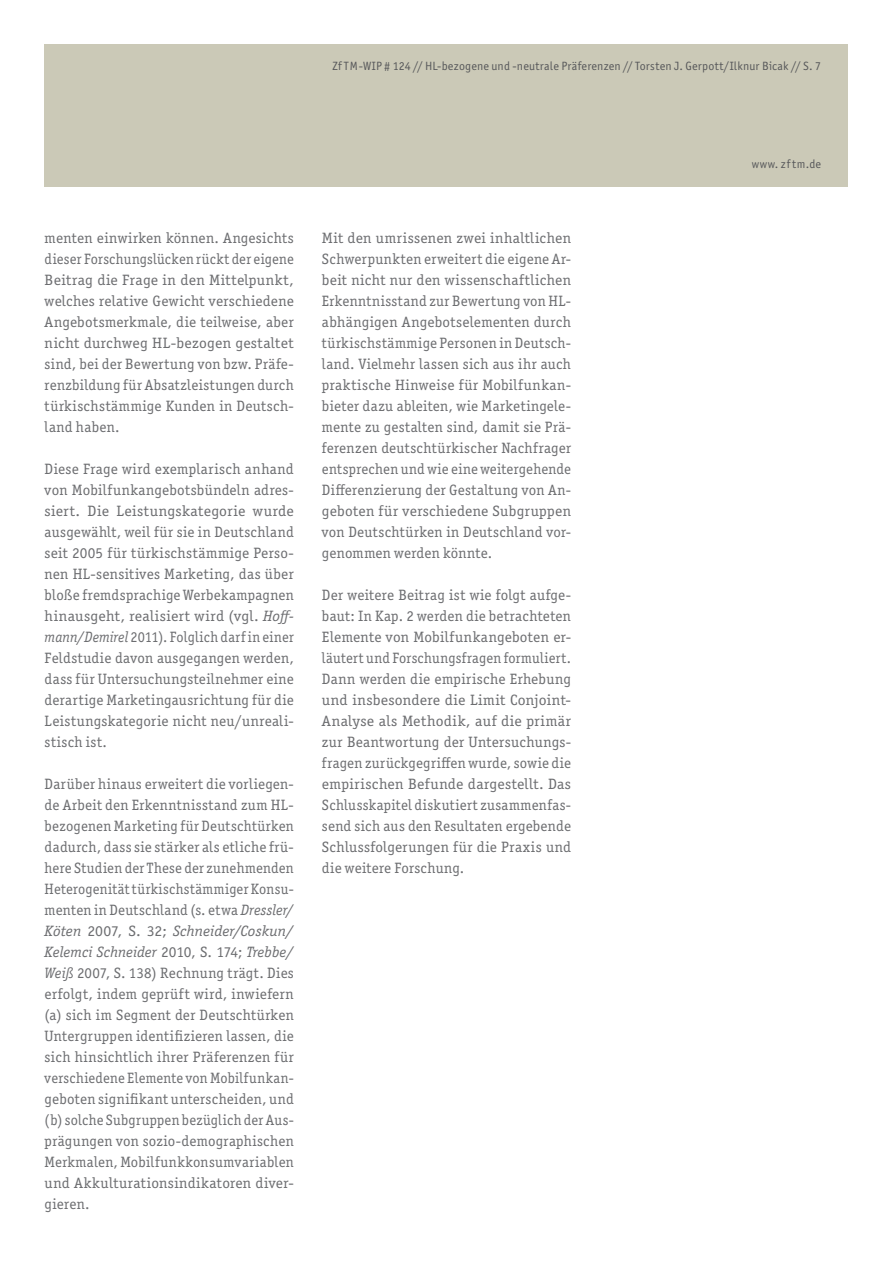
<style>
.page{position:relative;width:893px;height:1263px;background:#fff}
.page>*{position:absolute;margin:0;border:0;box-sizing:border-box;transform-origin:0 0}
.Fliesstext{font:15px/21px "Officina Serif ITC Std";letter-spacing:.025em;color:#6c6d70;text-align:justify}
.Medium_Thema_Seite{font:12px "Officina Sans ITC Std";letter-spacing:.02em;color:#57585a}
.Medium_Thema_Seite-2{font:12px "Officina Sans ITC Std";letter-spacing:.055em;color:#57585a}
.s1{font-family:"Officina Serif ITC Std"}
.s2{font-style:italic}
</style>
<div class="page">
<div style="left:45px;top:45px;width:803px;height:142px;background:#cbc9b7"></div>
<p class="Medium_Thema_Seite" style="left:333px;top:59px;width:490px">Zf TM-WIP <span class="s1">#</span> 124 // HL-bezogene und -neutrale Präferenzen // Torsten J. Gerpott/Ilknur Bicak // S. 7</p>
<p class="Fliesstext" style="left:45px;top:227px;width:251px">menten einwirken können. Angesichts dieser Forschungslücken rückt der eigene Beitrag die Frage in den Mittelpunkt, welches relative Gewicht verschiedene Angebotsmerkmale, die teilweise, aber nicht durchweg HL-bezogen gestaltet sind, bei der Bewertung von bzw. Präfe&shy;renzbildung für Absatzleistungen durch türkischstämmige Kunden in Deutsch&shy;land haben.</p>
<p class="Fliesstext" style="left:45px;top:458px;width:251px">Diese Frage wird exemplarisch anhand von Mobilfunkangebotsbündeln adres&shy;siert. Die Leistungskategorie wurde ausgewählt, weil für sie in Deutschland seit 2005 für türkischstämmige Perso&shy;nen HL-sensitives Marketing, das über bloße fremdsprachige Werbekampagnen hinausgeht, realisiert wird (vgl. <span class="s2">Hoff&shy;mann/Demirel</span> 2011). Folglich darf in einer Feldstudie davon ausgegangen werden, dass für Untersuchungsteilnehmer eine derartige Marketingausrichtung für die Leistungskategorie nicht neu/unreali&shy;stisch ist.</p>
<p class="Fliesstext" style="left:45px;top:773px;width:251px">Darüber hinaus erweitert die vorliegen&shy;de Arbeit den Erkenntnisstand zum HL&shy;bezogenen Marketing für Deutschtürken dadurch, dass sie stärker als etliche frü&shy;here Studien der These der zunehmenden Heterogenität türkischstämmiger Konsu&shy;menten in Deutschland (s. etwa <span class="s2">Dressler/ Köten</span> 2007, S. 32; <span class="s2">Schneider/Coskun/ Kelemci Schneider</span> 2010, S. 174; <span class="s2">Trebbe/ Weiß</span> 2007, S. 138) Rechnung trägt. Dies erfolgt, indem geprüft wird, inwiefern (a) sich im Segment der Deutschtürken Untergruppen identifizieren lassen, die sich hinsichtlich ihrer Präferenzen für verschiedene Elemente von Mobilfunkan&shy;geboten signifikant unterscheiden, und (b) solche Subgruppen bezüglich der Aus&shy;prägungen von sozio-demographischen Merkmalen, Mobilfunkkonsumvariablen und Akkulturationsindikatoren diver&shy;gieren.</p>
<p class="Fliesstext" style="left:322px;top:227px;width:251px">Mit den umrissenen zwei inhaltlichen Schwerpunkten erweitert die eigene Ar&shy;beit nicht nur den wissenschaftlichen Erkenntnisstand zur Bewertung von HL&shy;abhängigen Angebotselementen durch türkischstämmige Personen in Deutsch&shy;land. Vielmehr lassen sich aus ihr auch praktische Hinweise für Mobilfunkan&shy;bieter dazu ableiten, wie Marketingele&shy;mente zu gestalten sind, damit sie Prä&shy;ferenzen deutschtürkischer Nachfrager entsprechen und wie eine weitergehende Differenzierung der Gestaltung von An&shy;geboten für verschiedene Subgruppen von Deutschtürken in Deutschland vor&shy;genommen werden könnte.</p>
<p class="Fliesstext" style="left:322px;top:584px;width:251px">Der weitere Beitrag ist wie folgt aufge&shy;baut: In Kap. 2 werden die betrachteten Elemente von Mobilfunkangeboten er&shy;läutert und Forschungsfragen formuliert.<br>Dann werden die empirische Erhebung und insbesondere die Limit Conjoint-Analyse als Methodik, auf die primär zur Beantwortung der Untersuchungs&shy;fragen zurückgegriffen wurde, sowie die empirischen Befunde dargestellt. Das Schlusskapitel diskutiert zusammenfas&shy;send sich aus den Resultaten ergebende Schlussfolgerungen für die Praxis und die weitere Forschung.</p>
<p class="Medium_Thema_Seite-2" style="left:752px;top:157px;width:71px">www. zftm.de</p>
</div>
